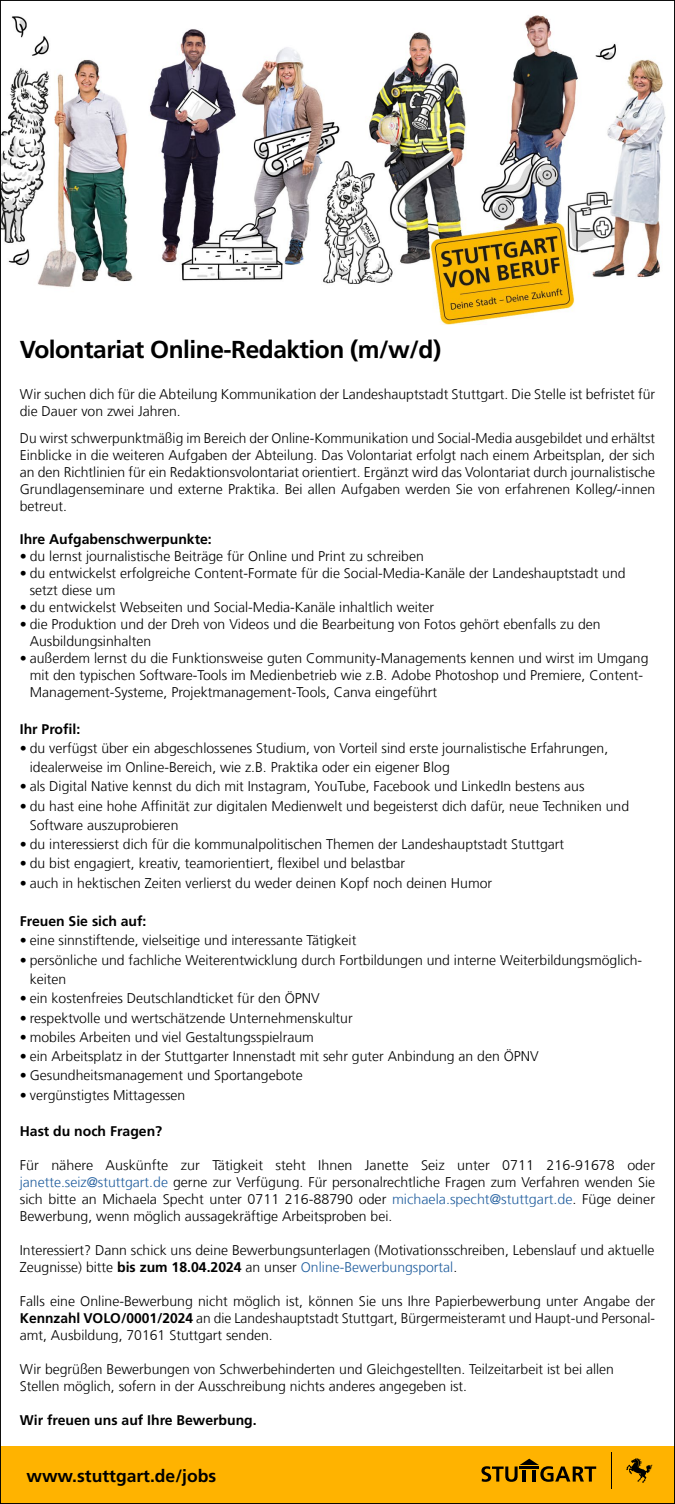
<style>
.page{position:relative;width:675px;height:1504px;background:#fff}
.page>*{position:absolute;margin:0;border:0;box-sizing:border-box;transform-origin:0 0}
.t1{font:700 24.5px "Frutiger LT Com";letter-spacing:-.02em;color:#000}
.t2{font:700 17.5px "Frutiger LT Com";color:#000}
.t3{font:300 14px/17px "Frutiger LT Com";color:#000}
.t4{font:700 14px "Frutiger LT Com";color:#000}
.s1{color:#215e9e}
.s2{font-weight:700}
</style>
<div class="page">
<div style="left:0;top:1445px;width:675px;height:58px;background:#ffb300"></div>
<svg style="left:481px;top:1458px;width:115px;height:23px"></svg>
<svg style="left:626px;top:1458px;width:26px;height:24px"></svg>
<hr style="left:611px;top:1452px;width:1px;height:36px;background:#000">
<img style="left:2px;top:15px;width:664px;height:310px">
<h1 class="t1" style="left:20px;top:335px;width:423px">Volontariat Online-Redaktion (m/w/d)</h1>
<p class="t3" style="left:20px;top:385px;width:636px">Wir suchen dich für die Abteilung Kommunikation der Landeshauptstadt Stuttgart. Die Stelle ist befristet für die Dauer von zwei Jahren.</p>
<p class="t3" style="left:20px;top:429px;width:636px;text-align:justify">Du wirst schwerpunktmäßig im Bereich der Online-Kommunikation und Social-Media ausgebildet und erhältst Einblicke in die weiteren Aufgaben der Abteilung. Das Volontariat erfolgt nach einem Arbeitsplan, der sich an den Richtlinien für ein Redaktionsvolontariat orientiert. Ergänzt wird das Volontariat durch journalistische Grundlagenseminare und externe Praktika. Bei allen Aufgaben werden Sie von erfahrenen Kolleg/-innen betreut.</p>
<p class="t4" style="left:20px;top:531px;width:193px">Ihre Aufgabenschwerpunkte:</p>
<p class="t3" style="left:20px;top:548px;width:405px">• du lernst journalistische Beiträge für Online und Print zu schreiben</p>
<p class="t3" style="left:30px;top:565px;width:597px;text-indent:-10px">• du entwickelst erfolgreiche Content-Formate für die Social-Media-Kanäle der Landeshauptstadt und setzt diese um</p>
<p class="t3" style="left:20px;top:599px;width:416px">• du entwickelst Webseiten und Social-Media-Kanäle inhaltlich weiter</p>
<p class="t3" style="left:30px;top:616px;width:572px;text-indent:-10px">• die Produktion und der Dreh von Videos und die Bearbeitung von Fotos gehört ebenfalls zu den<br>Ausbildungsinhalten</p>
<p class="t3" style="left:30px;top:650px;width:620px;text-indent:-10px">• außerdem lernst du die Funktionsweise guten Community-Managements kennen und wirst im Umgang mit den typischen Software-Tools im Medienbetrieb wie z.B. Adobe Photoshop und Premiere, Content-<br>Management-Systeme, Projektmanagement-Tools, Canva eingeführt</p>
<p class="t4" style="left:20px;top:720px;width:62px">Ihr Profil:</p>
<p class="t3" style="left:30px;top:738px;width:580px;line-height:19.2px;text-indent:-10px">• du verfügst über ein abgeschlossenes Studium, von Vorteil sind erste journalistische Erfahrungen, idealerweise im Online-Bereich, wie z.B. Praktika oder ein eigener Blog</p>
<p class="t3" style="left:20px;top:778px;width:566px">• als Digital Native kennst du dich mit Instagram, YouTube, Facebook und LinkedIn bestens aus</p>
<p class="t3" style="left:30px;top:796px;width:601px;line-height:19.2px;text-indent:-10px">• du hast eine hohe Affinität zur digitalen Medienwelt und begeisterst dich dafür, neue Techniken und<br>Software auszuprobieren</p>
<p class="t3" style="left:20px;top:835px;width:546px">• du interessierst dich für die kommunalpolitischen Themen der Landeshauptstadt Stuttgart</p>
<p class="t3" style="left:20px;top:855px;width:387px">• du bist engagiert, kreativ, teamorientiert, flexibel und belastbar</p>
<p class="t3" style="left:20px;top:874px;width:474px">• auch in hektischen Zeiten verlierst du weder deinen Kopf noch deinen Humor</p>
<p class="t4" style="left:20px;top:913px;width:128px">Freuen Sie sich auf:</p>
<p class="t3" style="left:20px;top:932px;width:338px">• eine sinnstiftende, vielseitige und interessante Tätigkeit</p>
<p class="t3" style="left:30px;top:950px;width:614px;line-height:19.2px;text-indent:-10px">• persönliche und fachliche Weiterentwicklung durch Fortbildungen und interne Weiterbildungsmöglich&shy;keiten</p>
<p class="t3" style="left:20px;top:989px;width:301px">• ein kostenfreies Deutschlandticket für den ÖPNV</p>
<p class="t3" style="left:20px;top:1009px;width:334px">• respektvolle und wertschätzende Unternehmenskultur</p>
<p class="t3" style="left:20px;top:1028px;width:295px">• mobiles Arbeiten und viel Gestaltungsspielraum</p>
<p class="t3" style="left:20px;top:1047px;width:520px">• ein Arbeitsplatz in der Stuttgarter Innenstadt mit sehr guter Anbindung an den ÖPNV</p>
<p class="t3" style="left:20px;top:1066px;width:284px">• Gesundheitsmanagement und Sportangebote</p>
<p class="t3" style="left:20px;top:1086px;width:167px">• vergünstigtes Mittagessen</p>
<p class="t4" style="left:20px;top:1122px;width:144px">Hast du noch Fragen?</p>
<p class="t3" style="left:20px;top:1156px;width:636px;text-align:justify">Für nähere Auskünfte zur Tätigkeit steht Ihnen Janette Seiz unter 0711 216-91678 oder <span class="s1">janette.seiz@stuttgart.de</span> gerne zur Verfügung. Für personalrechtliche Fragen zum Verfahren wenden Sie sich bitte an Michaela Specht unter 0711 216-88790 oder <span class="s1">michaela.specht@stuttgart.de</span>. Füge deiner Bewerbung, wenn möglich aussagekräftige Arbeitsproben bei.</p>
<p class="t3" style="left:20px;top:1241px;width:636px">Interessiert? Dann schick uns deine Bewerbungsunterlagen (Motivationsschreiben, Lebenslauf und aktuelle<br>Zeugnisse) bitte <span class="s2">bis zum 18.04.2024</span> an unser <span class="s1">Online-Bewerbungsportal</span>.</p>
<p class="t3" style="left:20px;top:1292px;width:636px;text-align:justify">Falls eine Online-Bewerbung nicht möglich ist, können Sie uns Ihre Papierbewerbung unter Angabe der <span class="s2">Kennzahl VOLO/0001/2024</span> an die Landeshauptstadt Stuttgart, Bürgermeisteramt und Haupt-und Personal&shy;amt, Ausbildung, 70161 Stuttgart senden.</p>
<p class="t3" style="left:20px;top:1360px;width:595px">Wir begrüßen Bewerbungen von Schwerbehinderten und Gleichgestellten. Teilzeitarbeit ist bei allen<br>Stellen möglich, sofern in der Ausschreibung nichts anderes angegeben ist.</p>
<p class="t4" style="left:20px;top:1411px;width:238px">Wir freuen uns auf Ihre Bewerbung.</p>
<p class="t2" style="left:27px;top:1464px;width:191px">www.stuttgart.de/jobs</p>
</div>
